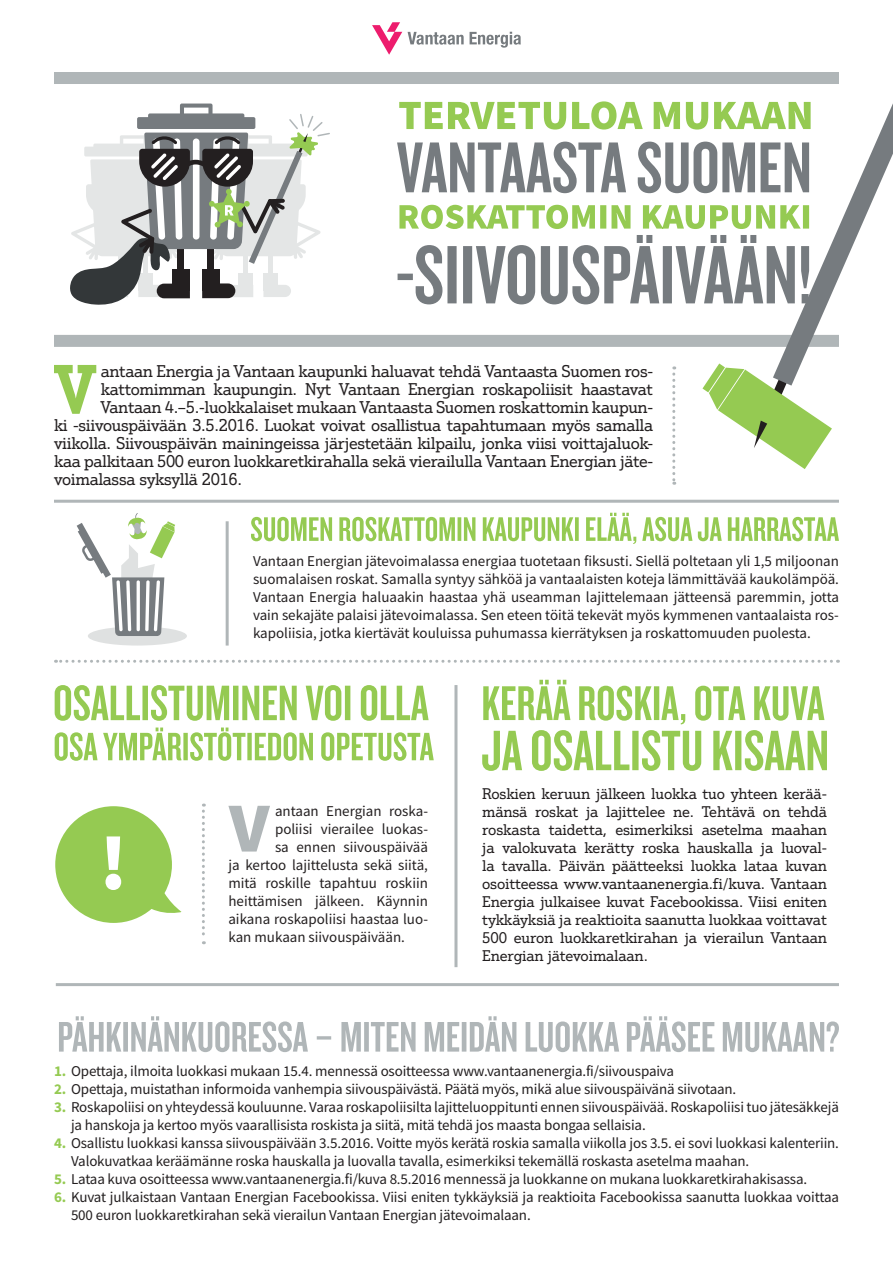
<style>
.page{position:relative;width:893px;height:1263px;background:#fff}
.page>*{position:absolute;margin:0;border:0;box-sizing:border-box;transform-origin:0 0}
.t1{font:900 70.35px "Source Sans Pro";color:#b0b6b8}
.Lista{font:700 66.45px "Justus Pro";color:#95ca52}
.Lista-2{font:16.5px "Justus Pro";letter-spacing:-.02em;color:#231f20}
.t2{font:15px/18px "Source Sans Pro";letter-spacing:-.01em;color:#231f20}
.t3{font:15px/18px "Justus Pro";letter-spacing:-.01em;color:#231f20;text-align:justify}
.s1{font-weight:700;color:#95ca52}
</style>
<div class="page">
<div style="left:54px;top:72px;width:785px;height:12px;background:#b0b6b8"></div>
<div style="left:54px;top:335px;width:785px;height:12px;background:#b0b6b8"></div>
<hr style="left:54px;top:500px;width:785px;height:3px;background:#b0b6b8">
<svg style="left:55px;top:660px;width:776px;height:3px"></svg>
<hr style="left:56px;top:983px;width:783px;height:3px;background:#b0b6b8">
<hr style="left:454px;top:685px;width:3px;height:282px;background:#b0b6b8">
<hr style="left:226px;top:521px;width:3px;height:124px;background:#b0b6b8">
<svg style="left:70px;top:104px;width:260px;height:201px"></svg>
<div style="left:88px;top:626px;width:99px;height:19px;background:#dfe1e1;border-radius:50%"></div>
<svg style="left:77px;top:513px;width:98px;height:123px"></svg>
<svg style="left:397px;top:101px;width:496px;height:384px"></svg>
<svg style="left:55px;top:806px;width:126px;height:117px"></svg>
<svg style="left:202px;top:803px;width:3px;height:141px"></svg>
<svg style="left:59px;top:1016px;width:780px;height:36px"></svg>
<svg style="left:482px;top:730px;width:345px;height:41px"></svg>
<svg style="left:483px;top:680px;width:341px;height:44px"></svg>
<svg style="left:55px;top:727px;width:379px;height:34px"></svg>
<svg style="left:55px;top:685px;width:374px;height:36px"></svg>
<svg style="left:251px;top:513px;width:588px;height:31px"></svg>
<svg style="left:408px;top:32px;width:56px;height:13px"></svg>
<svg style="left:470px;top:32px;width:51px;height:16px"></svg>
<svg style="left:372px;top:22px;width:30px;height:33px"></svg>
<p class="Lista" style="left:53px;top:346px;width:45px">V</p>
<p class="Lista-2" style="left:101px;top:361px;width:554px">antaan Energia ja Vantaan kaupunki haluavat tehdä Vantaasta Suomen ros-</p>
<p class="Lista-2" style="left:101px;top:379px;width:554px">kattomimman kaupungin. Nyt Vantaan Energian roskapoliisit haastavat</p>
<p class="Lista-2" style="left:101px;top:397px;width:554px">Vantaan 4.–5.-luokkalaiset mukaan Vantaasta Suomen roskattomin kaupun-</p>
<p class="Lista-2" style="left:54px;top:415px;width:601px">ki -siivouspäivään 3.5.2016. Luokat voivat osallistua tapahtumaan myös samalla</p>
<p class="Lista-2" style="left:54px;top:433px;width:601px">viikolla. Siivouspäivän mainingeissa järjestetään kilpailu, jonka viisi voittajaluok-</p>
<p class="Lista-2" style="left:54px;top:451px;width:601px">kaa palkitaan 500 euron luokkaretkirahalla sekä vierailulla Vantaan Energian jäte-</p>
<p class="Lista-2" style="left:54px;top:469px;width:190px">voimalassa syksyllä 2016.</p>
<p class="t2" style="left:253px;top:552px;width:587px;text-align:justify">Vantaan Energian jätevoimalassa energiaa tuotetaan fiksusti. Siellä poltetaan yli 1,5 miljoonan suomalaisen roskat. Samalla syntyy sähköä ja vantaalaisten koteja lämmittävää kaukolämpöä.<br>Vantaan Energia haluaakin haastaa yhä useamman lajittelemaan jätteensä paremmin, jotta vain sekajäte palaisi jätevoimalassa. Sen eteen töitä tekevät myös kymmenen vantaalaista ros&shy;kapoliisia, jotka kiertävät kouluissa puhumassa kierrätyksen ja roskattomuuden puolesta.</p>
<p class="t1" style="left:229px;top:779px;width:42px">V</p>
<p class="t2" style="left:275px;top:801px;width:154px">antaan Energian roska-</p>
<p class="t2" style="left:275px;top:819px;width:154px">poliisi vierailee luokas-</p>
<p class="t2" style="left:275px;top:837px;width:154px">sa ennen siivouspäivää</p>
<p class="t2" style="left:228px;top:855px;width:201px">ja kertoo lajittelusta sekä siitä,</p>
<p class="t2" style="left:228px;top:873px;width:201px">mitä roskille tapahtuu roskiin</p>
<p class="t2" style="left:228px;top:891px;width:201px">heittämisen jälkeen. Käynnin</p>
<p class="t2" style="left:228px;top:909px;width:201px">aikana roskapoliisi haastaa luo-</p>
<p class="t2" style="left:228px;top:927px;width:178px">kan mukaan siivouspäivään.</p>
<p class="t3" style="left:482px;top:785px;width:346px">Roskien keruun jälkeen luokka tuo yhteen kerää&shy;mänsä roskat ja lajittelee ne. Tehtävä on tehdä roskasta taidetta, esimerkiksi asetelma maahan ja valokuvata kerätty roska hauskalla ja luoval&shy;la tavalla. Päivän päätteeksi luokka lataa kuvan osoitteessa www.vantaanenergia.fi/kuva. Vantaan Energia julkaisee kuvat Facebookissa. Viisi eniten tykkäyksiä ja reaktioita saanutta luokkaa voittavat 500 euron luokkaretkirahan ja vierailun Vantaan Energian jätevoimalaan.</p>
<p class="t2" style="left:54px;top:1062px;width:622px"><span class="s1">1.</span> Opettaja, ilmoita luokkasi mukaan 15.4. mennessä osoitteessa www.vantaanenergia.fi/siivouspaiva</p>
<p class="t2" style="left:54px;top:1080px;width:684px"><span class="s1">2.</span> Opettaja, muistathan informoida vanhempia siivouspäivästä. Päätä myös, mikä alue siivouspäivänä siivotaan.</p>
<p class="t2" style="left:71px;top:1098px;width:769px;text-indent:-17px"><span class="s1">3.</span> Roskapoliisi on yhteydessä kouluunne. Varaa roskapoliisilta lajitteluoppitunti ennen siivouspäivää. Roskapoliisi tuo jätesäkkejä ja hanskoja ja kertoo myös vaarallisista roskista ja siitä, mitä tehdä jos maasta bongaa sellaisia.</p>
<p class="t2" style="left:71px;top:1134px;width:769px;text-indent:-17px"><span class="s1">4.</span> Osallistu luokkasi kanssa siivouspäivään 3.5.2016. Voitte myös kerätä roskia samalla viikolla jos 3.5. ei sovi luokkasi kalenteriin.<br>Valokuvatkaa keräämänne roska hauskalla ja luovalla tavalla, esimerkiksi tekemällä roskasta asetelma maahan.</p>
<p class="t2" style="left:54px;top:1170px;width:755px"><span class="s1">5.</span> Lataa kuva osoitteessa www.vantaanenergia.fi/kuva 8.5.2016 mennessä ja luokkanne on mukana luokkaretkirahakisassa.</p>
<p class="t2" style="left:71px;top:1188px;width:769px;text-indent:-17px"><span class="s1">6.</span> Kuvat julkaistaan Vantaan Energian Facebookissa. Viisi eniten tykkäyksiä ja reaktioita Facebookissa saanutta luokkaa voittaa<br>500 euron luokkaretkirahan sekä vierailun Vantaan Energian jätevoimalaan.</p>
</div>
